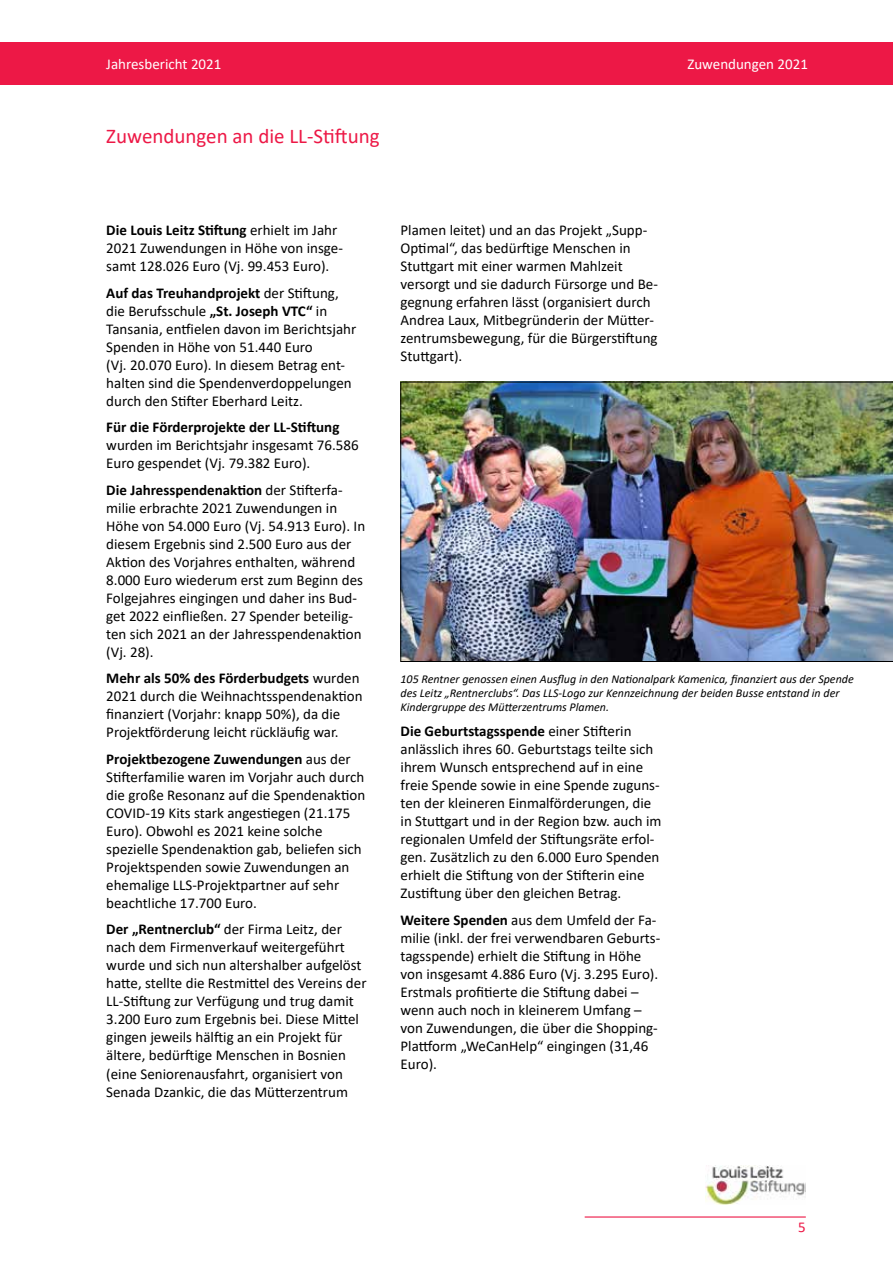
<style>
.page{position:relative;width:893px;height:1263px;background:#fff}
.page>*{position:absolute;margin:0;border:0;box-sizing:border-box;transform-origin:0 0}
.t1{font:21px "Calibri";color:#ed1846}
.t2{font:15px/18px "Calibri";color:#000}
.t3{font:700 15px "Calibri";color:#000}
.t4{font:15px "Calibri";color:#fff}
.t5{font:15px "Calibri";color:#ed1846}
.t6{font:italic 12px/14.4px "Calibri";color:#000}
.s1{font-weight:700}
</style>
<div class="page">
<hr style="left:585px;top:1216px;width:221px;height:1px;background:#ed1846">
<div style="left:0;top:43px;width:893px;height:42px;background:#ed1846"></div>
<img style="left:706px;top:1165px;width:100px;height:39px">
<img style="left:401px;top:382px;width:492px;height:280px">
<p class="t4" style="left:106px;top:54px;width:117px">Jahresbericht 2021</p>
<p class="t4" style="left:687px;top:54px;width:122px">Zuwendungen 2021</p>
<h1 class="t1" style="left:106px;top:122px;width:275px">Zuwendungen an die LL-Stiftung</h1>
<p class="t2" style="left:106px;top:221px;width:238px"><span class="s1">Die Louis Leitz Stiftung</span> erhielt im Jahr<br>2021 Zuwendungen in Höhe von insge&shy;samt 128.026 Euro (Vj. 99.453 Euro).</p>
<p class="t2" style="left:106px;top:283px;width:251px"><span class="s1">Auf das Treuhandprojekt</span> der Stiftung, die Berufsschule <span class="s1">„St. Joseph VTC“</span> in Tansania, entfielen davon im Berichtsjahr Spenden in Höhe von 51.440 Euro<br>(Vj. 20.070 Euro). In diesem Betrag ent&shy;halten sind die Spendenverdoppelungen durch den Stifter Eberhard Leitz.</p>
<p class="t3" style="left:106px;top:417px;width:235px">Für die Förderprojekte der LL-Stiftung</p>
<p class="t2" style="left:106px;top:436px;width:254px">wurden im Berichtsjahr insgesamt 76.586<br>Euro gespendet (Vj. 79.382 Euro).</p>
<p class="t2" style="left:106px;top:480px;width:260px"><span class="s1">Die Jahresspendenaktion</span> der Stifterfa&shy;milie erbrachte 2021 Zuwendungen in Höhe von 54.000 Euro (Vj. 54.913 Euro). In diesem Ergebnis sind 2.500 Euro aus der Aktion des Vorjahres enthalten, während 8.000 Euro wiederum erst zum Beginn des Folgejahres eingingen und daher ins Bud&shy;get 2022 einfließen. 27 Spender beteilig&shy;ten sich 2021 an der Jahresspendenaktion (Vj. 28).</p>
<p class="t2" style="left:106px;top:669px;width:258px"><span class="s1">Mehr als 50% des Förderbudgets</span> wurden 2021 durch die Weihnachtsspendenaktion finanziert (Vorjahr: knapp 50%), da die Projektförderung leicht rückläufig war.</p>
<p class="t2" style="left:106px;top:749px;width:260px"><span class="s1">Projektbezogene Zuwendungen</span> aus der Stifterfamilie waren im Vorjahr auch durch die große Resonanz auf die Spendenaktion COVID-19 Kits stark angestiegen (21.175<br>Euro). Obwohl es 2021 keine solche spezielle Spendenaktion gab, beliefen sich Projektspenden sowie Zuwendungen an ehemalige LLS-Projektpartner auf sehr beachtliche 17.700 Euro.</p>
<p class="t2" style="left:106px;top:920px;width:262px"><span class="s1">Der „Rentnerclub“</span> der Firma Leitz, der nach dem Firmenverkauf weitergeführt wurde und sich nun altershalber aufgelöst hatte, stellte die Restmittel des Vereins der LL-Stiftung zur Verfügung und trug damit 3.200 Euro zum Ergebnis bei. Diese Mittel gingen jeweils hälftig an ein Projekt für ältere, bedürftige Menschen in Bosnien (eine Seniorenausfahrt, organisiert von Senada Dzankic, die das Mütterzentrum</p>
<p class="t2" style="left:401px;top:221px;width:259px">Plamen leitet) und an das Projekt „Supp-Optimal“, das bedürftige Menschen in Stuttgart mit einer warmen Mahlzeit versorgt und sie dadurch Fürsorge und Be&shy;gegnung erfahren lässt (organisiert durch Andrea Laux, Mitbegründerin der Mütter&shy;zentrumsbewegung, für die Bürgerstiftung Stuttgart).</p>
<p class="t6" style="left:401px;top:671px;width:455px">105 Rentner genossen einen Ausflug in den Nationalpark Kamenica, finanziert aus der Spende des Leitz „Rentnerclubs“. Das LLS-Logo zur Kennzeichnung der beiden Busse entstand in der<br>Kindergruppe des Mütterzentrums Plamen.</p>
<p class="t2" style="left:401px;top:722px;width:262px"><span class="s1">Die Geburtstagsspende</span> einer Stifterin anlässlich ihres 60. Geburtstags teilte sich ihrem Wunsch entsprechend auf in eine freie Spende sowie in eine Spende zuguns&shy;ten der kleineren Einmalförderungen, die in Stuttgart und in der Region bzw. auch im regionalen Umfeld der Stiftungsräte erfol&shy;gen. Zusätzlich zu den 6.000 Euro Spenden erhielt die Stiftung von der Stifterin eine Zustiftung über den gleichen Betrag.</p>
<p class="t2" style="left:401px;top:910px;width:261px"><span class="s1">Weitere Spenden</span> aus dem Umfeld der Fa&shy;milie (inkl. der frei verwendbaren Geburts&shy;tagsspende) erhielt die Stiftung in Höhe von insgesamt 4.886 Euro (Vj. 3.295 Euro).<br>Erstmals profitierte die Stiftung dabei – wenn auch noch in kleinerem Umfang – von Zuwendungen, die über die Shopping-Plattform „WeCanHelp“ eingingen (31,46<br>Euro).</p>
<p class="t5" style="left:798px;top:1217px;width:9px">5</p>
</div>
